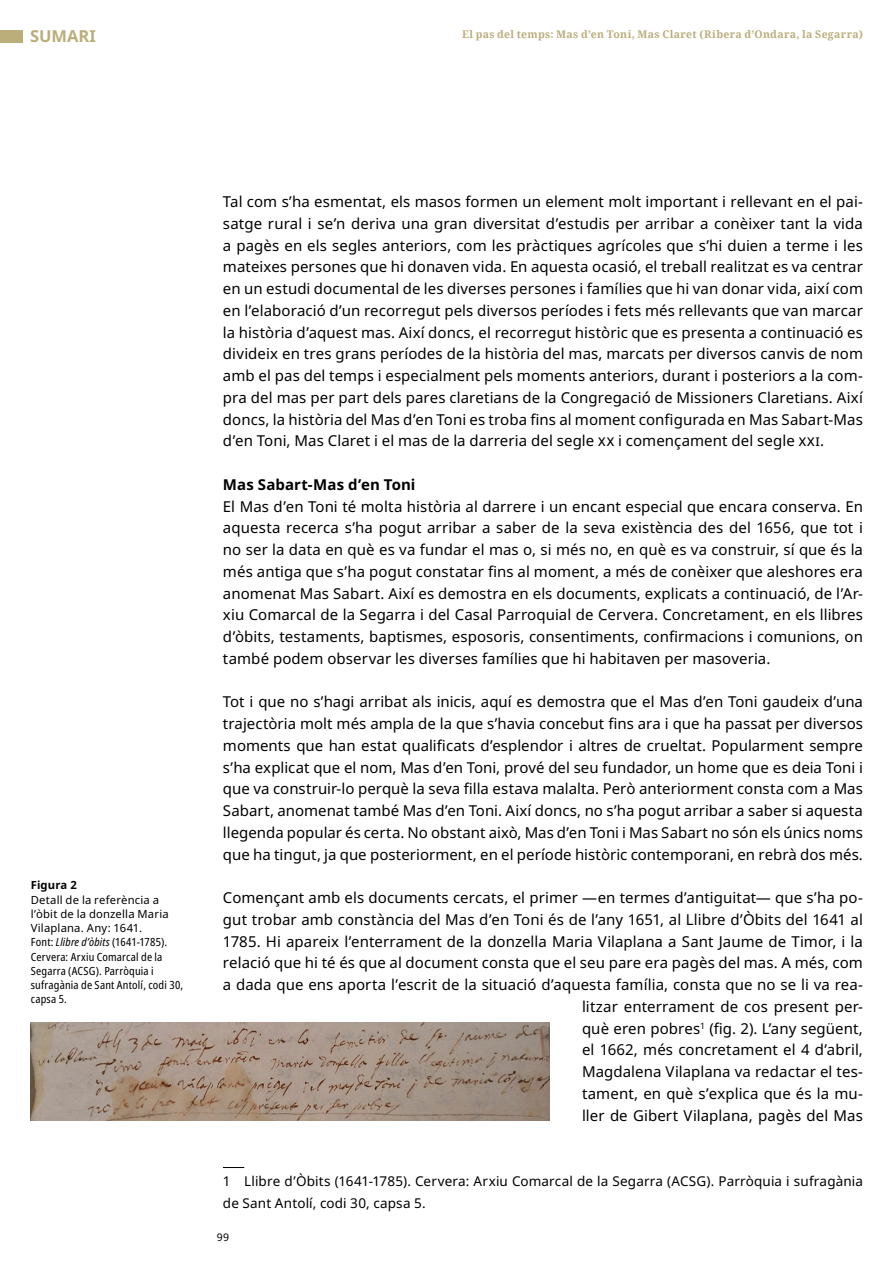
<style>
.page{position:relative;width:893px;height:1263px;background:#fff}
.page>*{position:absolute;margin:0;border:0;box-sizing:border-box;transform-origin:0 0}
.t1{font:700 16.5px "Noto Sans";color:#bbae7b}
.t2{font:15px/21.8px "Noto Sans";letter-spacing:.005em;color:#000;text-align:justify}
.t3{font:700 15px "Noto Sans";letter-spacing:.005em;color:#000}
.t4{font:13.5px/21.8px "Noto Sans";letter-spacing:.01em;color:#000}
.t5{font:condensed 11.25px/14.2px "Noto Sans";letter-spacing:.015em;color:#000}
.t6{font:700 11.25px "Noto Sans";letter-spacing:.01em;color:#000}
.t7{font:700 10.5px "Noto Serif";letter-spacing:.025em;color:#bbae7b}
.t8{font:10.5px "Noto Sans";color:#000}
.s1{font-stretch:normal}
.s2{font-style:italic}
</style>
<div class="page">
<div style="left:0;top:30px;width:22px;height:12px;background:#bbae7b"></div>
<svg style="left:223px;top:1167px;width:21px;height:1px"></svg>
<img style="left:30px;top:1023px;width:520px;height:98px">
<p class="t1" style="left:30px;top:24px;width:67px">SUMARI</p>
<p class="t7" style="left:462px;top:26px;width:402px">El pas del temps: Mas d’en Toni, Mas Claret (Ribera d’Ondara, la Segarra)</p>
<p class="t6" style="left:31px;top:877px;width:48px">Figura 2</p>
<p class="t5" style="left:31px;top:893px;width:154px"><span class="s1">Detall de la referència a l’òbit de la donzella Maria<br>Vilaplana. Any: 1641.<br></span>Font: <span class="s2">Llibre d’òbits</span> (1641-1785).<br>Cervera: Arxiu Comarcal de la<br>Segarra (ACSG). Parròquia i sufragània de Sant Antolí, codi 30, capsa 5.</p>
<p class="t2" style="left:223px;top:191px;width:642px">Tal com s’ha esmentat, els masos formen un element molt important i rellevant en el pai&shy;satge rural i se’n deriva una gran diversitat d’estudis per arribar a conèixer tant la vida a pagès en els segles anteriors, com les pràctiques agrícoles que s’hi duien a terme i les mateixes persones que hi donaven vida. En aquesta ocasió, el treball realitzat es va centrar en un estudi documental de les diverses persones i famílies que hi van donar vida, així com en l’elaboració d’un recorregut pels diversos períodes i fets més rellevants que van marcar la història d’aquest mas. Així doncs, el recorregut històric que es presenta a continuació es divideix en tres grans períodes de la història del mas, marcats per diversos canvis de nom amb el pas del temps i especialment pels moments anteriors, durant i posteriors a la com&shy;pra del mas per part dels pares claretians de la Congregació de Missioners Claretians. Així doncs, la història del Mas d’en Toni es troba fins al moment configurada en Mas Sabart-Mas d’en Toni, Mas Claret i el mas de la darreria del segle xx i començament del segle xxi.</p>
<p class="t3" style="left:223px;top:474px;width:194px">Mas Sabart-Mas d’en Toni</p>
<p class="t2" style="left:223px;top:496px;width:641px">El Mas d’en Toni té molta història al darrere i un encant especial que encara conserva. En aquesta recerca s’ha pogut arribar a saber de la seva existència des del 1656, que tot i no ser la data en què es va fundar el mas o, si més no, en què es va construir, sí que és la més antiga que s’ha pogut constatar fins al moment, a més de conèixer que aleshores era anomenat Mas Sabart. Així es demostra en els documents, explicats a continuació, de l’Ar&shy;xiu Comarcal de la Segarra i del Casal Parroquial de Cervera. Concretament, en els llibres d’òbits, testaments, baptismes, esposoris, consentiments, confirmacions i comunions, on també podem observar les diverses famílies que hi habitaven per masoveria.</p>
<p class="t2" style="left:223px;top:691px;width:642px">Tot i que no s’hagi arribat als inicis, aquí es demostra que el Mas d’en Toni gaudeix d’una trajectòria molt més ampla de la que s’havia concebut fins ara i que ha passat per diversos moments que han estat qualificats d’esplendor i altres de crueltat. Popularment sempre s’ha explicat que el nom, Mas d’en Toni, prové del seu fundador, un home que es deia Toni i que va construir-lo perquè la seva filla estava malalta. Però anteriorment consta com a Mas Sabart, anomenat també Mas d’en Toni. Així doncs, no s’ha pogut arribar a saber si aquesta llegenda popular és certa. No obstant això, Mas d’en Toni i Mas Sabart no són els únics noms que ha tingut, ja que posteriorment, en el període històric contemporani, en rebrà dos més.</p>
<p class="t2" style="left:223px;top:887px;width:641px;text-align:right">Començant amb els documents cercats, el primer —en termes d’antiguitat— que s’ha po&shy;gut trobar amb constància del Mas d’en Toni és de l’any 1651, al Llibre d’Òbits del 1641 al 1785. Hi apareix l’enterrament de la donzella Maria Vilaplana a Sant Jaume de Timor, i la relació que hi té és que al document consta que el seu pare era pagès del mas. A més, com a dada que ens aporta l’escrit de la situació d’aquesta família, consta que no se li va rea&shy;litzar enterrament de cos present per-<br>què eren pobres<sup>1</sup> (fig. 2). L’any següent,<br>el 1662, més concretament el 4 d’abril,<br>Magdalena Vilaplana va redactar el tes-<br>tament, en què s’explica que és la mu-<br>ller de Gibert Vilaplana, pagès del Mas</p>
<p class="t4" style="left:223px;top:1170px;width:641px">1 Llibre d’Òbits (1641-1785). Cervera: Arxiu Comarcal de la Segarra (ACSG). Parròquia i sufragània de Sant Antolí, codi 30, capsa 5.</p>
<p class="t8" style="left:217px;top:1229px;width:14px">99</p>
</div>
